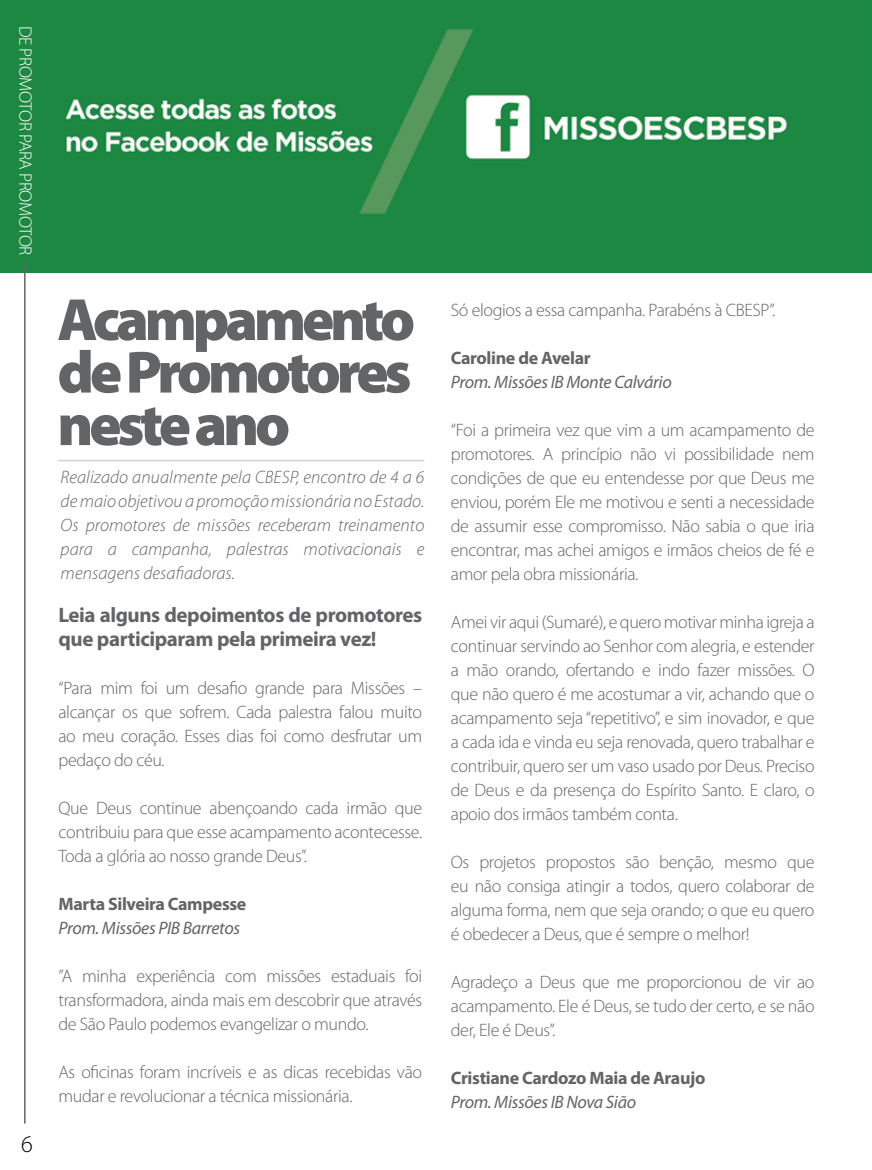
<style>
.page{position:relative;width:872px;height:1170px;background:#fff}
.page>*{position:absolute;margin:0;border:0;box-sizing:border-box;transform-origin:0 0}
.t1{font:900 60px/52.5px "Myriad Pro";letter-spacing:-.07em;color:#636466;text-align:justify}
.t2{font:300 24px "Myriad Pro";color:#000}
.t3{font:700 21px/24px "Myriad Pro";letter-spacing:-.02em;color:#636466}
.t4{font:300 18px/24px "Myriad Pro";letter-spacing:-.02em;color:#636466;text-align:justify}
.t5{font:italic 300 18px/24px "Myriad Pro";letter-spacing:.005em;color:#636466;text-align:justify}
.t6{font:italic 18px "Myriad Pro";letter-spacing:-.02em;color:#636466}
.t7{font:700 18px "Myriad Pro";letter-spacing:-.02em;color:#636466}
.t8{font:300 18px "Myriad Pro";color:#fff}
</style>
<div class="page">
<img style="left:0;top:0;width:872px;height:273px">
<hr style="left:24px;top:261px;width:2px;height:862px;background:#636466">
<hr style="left:58px;top:460px;width:366px;height:1px;background:#d1d3d4">
<p class="t8" style="left:35px;top:26px;width:229px;rotate:90deg">depromotorparapromotor</p>
<h2 class="t2" style="left:21px;top:1130px;width:13px">6</h2>
<h1 class="t1" style="left:57px;top:294px;width:359px">Acampamento de Promotores neste ano</h1>
<p class="t5" style="left:61px;top:466px;width:365px">Realizado anualmente pela CBESP, encontro de 4 a 6 de maio objetivou a promoção missionária no Estado.<br>Os promotores de missões receberam treinamento para a campanha, palestras motivacionais e mensagens desafiadoras.</p>
<p class="t3" style="left:58px;top:602px;width:365px">Leia alguns depoimentos de promotores que participaram pela primeira vez!</p>
<p class="t4" style="left:58px;top:676px;width:365px">“Para mim foi um desafio grande para Missões – alcançar os que sofrem. Cada palestra falou muito ao meu coração. Esses dias foi como desfrutar um pedaço do céu.</p>
<p class="t4" style="left:58px;top:796px;width:365px">Que Deus continue abençoando cada irmão que contribuiu para que esse acampamento acontecesse.<br>Toda a glória ao nosso grande Deus”.</p>
<p class="t7" style="left:58px;top:891px;width:189px">Marta Silveira Campesse</p>
<p class="t6" style="left:58px;top:916px;width:183px">Prom. Missões PIB Barretos</p>
<p class="t4" style="left:58px;top:964px;width:365px">”A minha experiência com missões estaduais foi transformadora, ainda mais em descobrir que através de São Paulo podemos evangelizar o mundo.</p>
<p class="t4" style="left:58px;top:1060px;width:365px">As oficinas foram incríveis e as dicas recebidas vão mudar e revolucionar a técnica missionária.</p>
<p class="t4" style="left:451px;top:298px;width:326px">Só elogios a essa campanha. Parabéns à CBESP”.</p>
<p class="t7" style="left:451px;top:346px;width:141px">Caroline de Avelar</p>
<p class="t6" style="left:451px;top:371px;width:222px">Prom. Missões IB Monte Calvário</p>
<p class="t4" style="left:451px;top:418px;width:365px">“Foi a primeira vez que vim a um acampamento de promotores. A princípio não vi possibilidade nem condições de que eu entendesse por que Deus me enviou, porém Ele me motivou e senti a necessidade de assumir esse compromisso. Não sabia o que iria encontrar, mas achei amigos e irmãos cheios de fé e amor pela obra missionária.</p>
<p class="t4" style="left:451px;top:610px;width:365px">Amei vir aqui (Sumaré), e quero motivar minha igreja a continuar servindo ao Senhor com alegria, e estender a mão orando, ofertando e indo fazer missões. O que não quero é me acostumar a vir, achando que o acampamento seja “repetitivo”, e sim inovador, e que a cada ida e vinda eu seja renovada, quero trabalhar e contribuir, quero ser um vaso usado por Deus. Preciso de Deus e da presença do Espírito Santo. E claro, o apoio dos irmãos também conta.</p>
<p class="t4" style="left:451px;top:850px;width:365px">Os projetos propostos são benção, mesmo que eu não consiga atingir a todos, quero colaborar de alguma forma, nem que seja orando; o que eu quero é obedecer a Deus, que é sempre o melhor!</p>
<p class="t4" style="left:451px;top:970px;width:365px">Agradeço a Deus que me proporcionou de vir ao acampamento. Ele é Deus, se tudo der certo, e se não der, Ele é Deus”.</p>
<p class="t7" style="left:451px;top:1066px;width:256px">Cristiane Cardozo Maia de Araujo</p>
<p class="t6" style="left:451px;top:1091px;width:187px">Prom. Missões IB Nova Sião</p>
</div>
